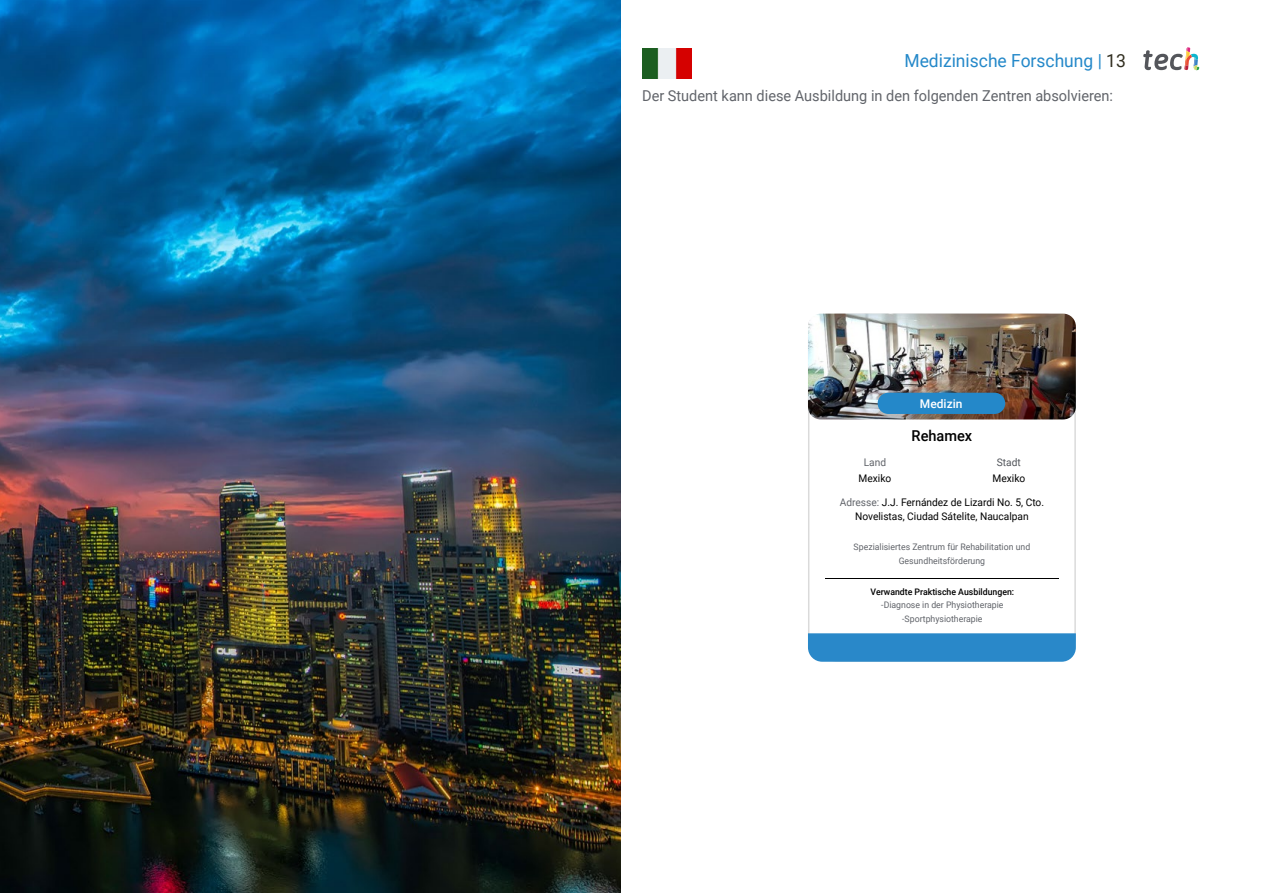
<style>
.page{position:relative;width:1263px;height:893px;background:#fff}
.page>*{position:absolute;margin:0;border:0;box-sizing:border-box;transform-origin:0 0}
.t1{font:18px "Roboto";color:#2488c9}
.t2{font:15px "Roboto";color:#61646a}
.t3{font:500 15px "Roboto";color:#000}
.t4{font:500 12px "Roboto";color:#fff}
.t5{font:10.5px/13.5px "Roboto";color:#000;text-align:center}
.t6{font:10.5px "Roboto";color:#52555b}
.t7{font:10.5px "Roboto";color:#61646a}
.t8{font:9px/13.5px "Roboto";color:#61646a;text-align:center}
.t9{font:500 9px "Roboto";color:#000}
.s1{color:#312e20}
.s2{color:#61646a}
</style>
<div class="page">
<svg style="left:1143px;top:47px;width:56px;height:24px"></svg>
<img style="left:0;top:0;width:621px;height:893px">
<svg style="left:808px;top:313px;width:268px;height:320px"></svg>
<img style="left:808px;top:314px;width:268px;height:105px">
<div style="left:878px;top:393px;width:127px;height:21px;background:#2488c9;border-radius:11px"></div>
<hr style="left:825px;top:578px;width:234px;height:1px;background:#000">
<svg style="left:808px;top:633px;width:268px;height:29px;background:#2f8bca"></svg>
<img style="left:642px;top:49px;width:49px;height:30px">
<h1 class="t1" style="left:904px;top:48px;width:223px">Medizinische Forschung | <span class="s1">13</span></h1>
<h2 class="t2" style="left:642px;top:86px;width:472px">Der Student kann diese Ausbildung in den folgenden Zentren absolvieren:</h2>
<h3 class="t4" style="left:920px;top:395px;width:44px">Medizin</h3>
<p class="t7" style="left:864px;top:455px;width:24px">Land</p>
<p class="t5" style="left:858px;top:471px;width:34px">Mexiko</p>
<h2 class="t3" style="left:911px;top:426px;width:62px">Rehamex</h2>
<p class="t6" style="left:997px;top:455px;width:25px">Stadt</p>
<p class="t5" style="left:992px;top:471px;width:34px">Mexiko</p>
<p class="t5" style="left:840px;top:495px;width:206px"><span class="s2">Adresse:</span> J.J. Fernández de Lizardi No. 5, Cto.<br>Novelistas, Ciudad Sátelite, Naucalpan</p>
<p class="t8" style="left:854px;top:540px;width:178px">Spezialisiertes Zentrum für Rehabilitation und<br>Gesundheitsförderung</p>
<p class="t9" style="left:870px;top:586px;width:145px">Verwandte Praktische Ausbildungen:</p>
<p class="t8" style="left:881px;top:598px;width:124px">-Diagnose in der Physiotherapie -Sportphysiotherapie</p>
</div>
